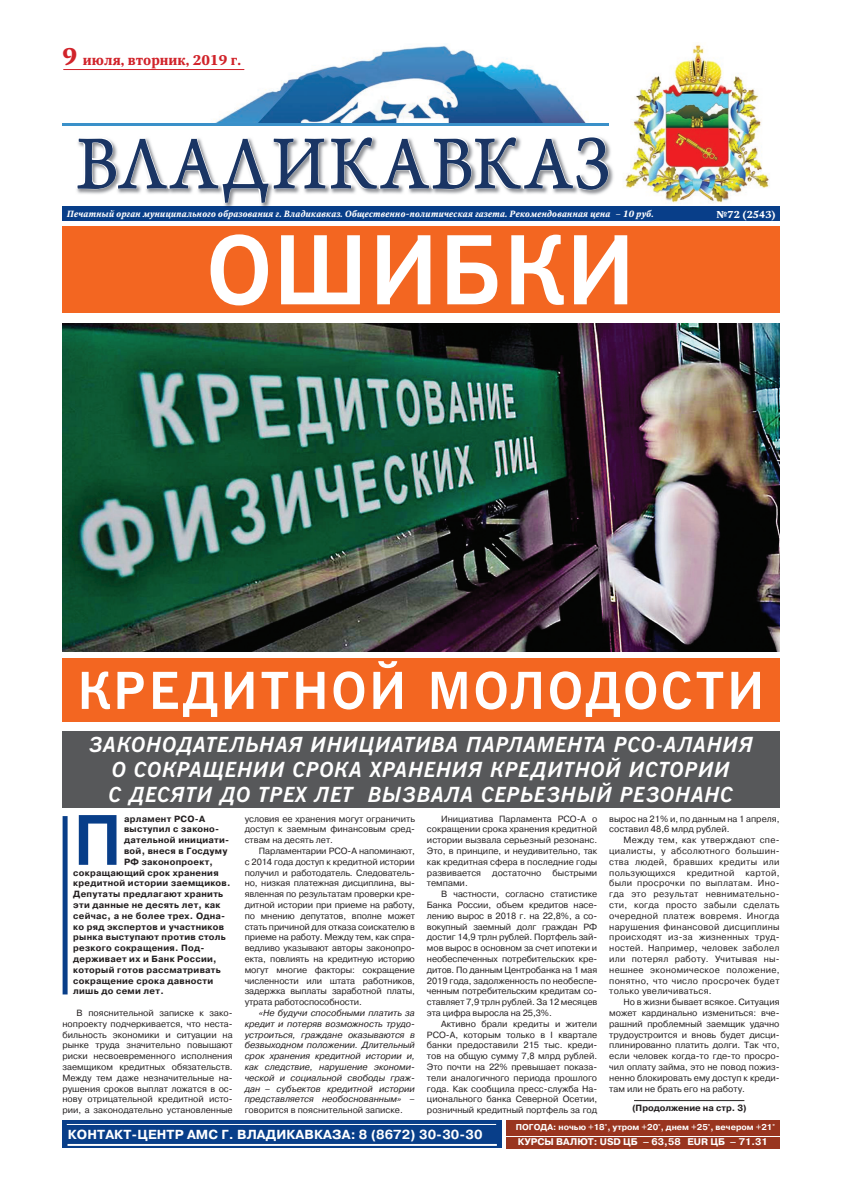
<style>
.page{position:relative;width:842px;height:1191px;background:#fff}
.page>*{position:absolute;margin:0;border:0;box-sizing:border-box;transform-origin:0 0}
.t1{font:95px "News Gothic Bd BT";letter-spacing:.02em;color:#fff}
.t2{font:68.4px "News Gothic Bd BT";color:#083e89}
.t3{font:51px "News Gothic Bd BT";letter-spacing:.06em;color:#fff}
.t4{font:italic 21px/25.2px "News Gothic Bd BT";letter-spacing:.04em;color:#fff;text-align:center}
.t5{font:700 14px "Octava";color:#d1232a}
.t6{font:700 13.1px "Pragmatica";letter-spacing:.01em;color:#fff}
.t7{font:700 10px "Octava";color:#fff}
.t8{font:700 9.7px "Pragmatica";color:#fff}
.t9{font:9px/10.8px "Pragmatica";color:#231f20;text-align:justify}
.t10{font:700 9px "Pragmatica";letter-spacing:.03em;color:#231f20}
.t11{font:italic 9px/10.8px "Pragmatica";color:#231f20;text-align:justify}
.t12{font:italic 700 9px "Octava";color:#fff}
.t13{font:700 9px "Pragmatica";color:#231f20}
.t14{font:700 8.5px "Pragmatica";color:#fff}
.s1{font-size:24px}
.s2{font-style:normal}
</style>
<div class="page">
<img style="left:616px;top:44px;width:164px;height:163px">
<div style="left:63px;top:1120px;width:439px;height:28px;background:#083e89"></div>
<div style="left:62px;top:207px;width:718px;height:14px;background:#083e89"></div>
<div style="left:506px;top:1120px;width:273px;height:15px;background:#99351f"></div>
<div style="left:506px;top:1137px;width:274px;height:11px;background:#99351f"></div>
<hr style="left:67px;top:1124px;width:429px;height:1px;background:#fff">
<hr style="left:68px;top:1144px;width:429px;height:2px;background:#fff">
<img style="left:215px;top:46px;width:371px;height:77px">
<hr style="left:62px;top:123px;width:547px;height:3px;background:#3a90c9">
<img style="left:76px;top:145px;width:538px;height:62px">
<svg style="left:76px;top:137px;width:533px;height:66px"></svg>
<hr style="left:64px;top:69px;width:180px;height:1px;background:#d1232a">
<hr style="left:634px;top:1100px;width:110px;height:1px;background:#231f20">
<div style="left:62px;top:731px;width:718px;height:77px;background:#57585a"></div>
<div style="left:63px;top:816px;width:5px;height:178px;background:#083e89"></div>
<img style="left:62px;top:323px;width:718px;height:328px">
<div style="left:62px;top:226px;width:718px;height:87px;background:#f36621"></div>
<div style="left:62px;top:658px;width:718px;height:64px;background:#f36621"></div>
<h3 class="t5" style="left:62px;top:52px;width:180px"><span class="s1">9</span> июля, вторник, 2019 г.</h3>
<p class="t12" style="left:67px;top:208px;width:588px">Печатный орган муниципального образования г. Владикавказ. Общественно-политическая газета. Рекомендованная цена – 10 руб.</p>
<p class="t7" style="left:717px;top:208px;width:61px">№72 (2543)</p>
<h1 class="t1" style="left:207px;top:207px;width:429px">ОШИБКИ</h1>
<h3 class="t3" style="left:78px;top:657px;width:688px">КРЕДИТНОЙ МОЛОДОСТИ</h3>
<h3 class="t4" style="left:89px;top:732px;width:666px">ЗАКОНОДАТЕЛЬНАЯ ИНИЦИАТИВА ПАРЛАМЕНТА РСО-АЛАНИЯ<br>О СОКРАЩЕНИИ СРОКА ХРАНЕНИЯ КРЕДИТНОЙ ИСТОРИИ<br>С ДЕСЯТИ ДО ТРЕХ ЛЕТ ВЫЗВАЛА СЕРЬЕЗНЫЙ РЕЗОНАНС</h3>
<h2 class="t2" style="left:73px;top:795px;width:50px">П</h2>
<p class="t10" style="left:124px;top:815px;width:83px">арламент РСО-А</p>
<p class="t10" style="left:124px;top:826px;width:97px">выступил с законо-</p>
<p class="t10" style="left:124px;top:837px;width:107px">дательной инициати-</p>
<p class="t10" style="left:124px;top:848px;width:105px">вой, внеся в Госдуму</p>
<p class="t10" style="left:124px;top:859px;width:90px">РФ законопроект,</p>
<p class="t10" style="left:73px;top:869px;width:147px">сокращающий срок хранения</p>
<p class="t10" style="left:73px;top:880px;width:159px">кредитной истории заемщиков.</p>
<p class="t10" style="left:73px;top:891px;width:152px">Депутаты предлагают хранить</p>
<p class="t10" style="left:73px;top:902px;width:149px">эти данные не десять лет, как</p>
<p class="t10" style="left:73px;top:913px;width:154px">сейчас, а не более трех. Одна-</p>
<p class="t10" style="left:73px;top:923px;width:152px">ко ряд экспертов и участников</p>
<p class="t10" style="left:73px;top:934px;width:154px">рынка выступают против столь</p>
<p class="t10" style="left:73px;top:945px;width:133px">резкого сокращения. Под-</p>
<p class="t10" style="left:73px;top:956px;width:145px">держивает их и Банк России,</p>
<p class="t10" style="left:73px;top:967px;width:149px">который готов рассматривать</p>
<p class="t10" style="left:73px;top:977px;width:141px">сокращение срока давности</p>
<p class="t10" style="left:73px;top:988px;width:92px">лишь до семи лет.</p>
<p class="t9" style="left:62px;top:1009px;width:172px;text-indent:14px">В пояснительной записке к зако&shy;нопроекту подчеркивается, что неста&shy;бильность экономики и ситуации на рынке труда значительно повышают риски несвоевременного исполнения заемщиком кредитных обязательств.<br>Между тем даже незначительные на&shy;рушения сроков выплат ложатся в ос&shy;нову отрицательной кредитной исто&shy;рии, а законодательно установленные</p>
<p class="t9" style="left:245px;top:815px;width:172px">условия ее хранения могут ограничить доступ к заемным финансовым сред&shy;ствам на десять лет.</p>
<p class="t9" style="left:245px;top:847px;width:172px;text-indent:14px">Парламентарии РСО-А напоминают, с 2014 года доступ к кредитной истории получил и работодатель. Следователь&shy;но, низкая платежная дисциплина, вы&shy;явленная по результатам проверки кре&shy;дитной истории при приеме на работу, по мнению депутатов, вполне может стать причиной для отказа соискателю в приеме на работу. Между тем, как спра&shy;ведливо указывают авторы законопро&shy;екта, повлиять на кредитную историю могут многие факторы: сокращение численности или штата работников, задержка выплаты заработной платы, утрата работоспособности.</p>
<p class="t11" style="left:245px;top:1008px;width:172px;text-indent:14px">«Не будучи способными платить за кредит и потеряв возможность трудо&shy;устроиться, граждане оказываются в безвыходном положении. Длительный срок хранения кредитной истории и, как следствие, нарушение экономи&shy;ческой и социальной свободы граж&shy;дан – субъектов кредитной истории представляется необоснованным» <span class="s2">– говорится в пояснительной записке.</span></p>
<p class="t9" style="left:427px;top:815px;width:172px;text-indent:14px">Инициатива Парламента РСО-А о сокращении срока хранения кредитной истории вызвала серьезный резонанс.<br>Это, в принципе, и неудивительно, так как кредитная сфера в последние годы развивается достаточно быстрыми темпами.</p>
<p class="t9" style="left:427px;top:890px;width:172px;text-indent:14px">В частности, согласно статистике Банка России, объем кредитов насе&shy;лению вырос в 2018 г. на 22,8%, а со&shy;вокупный заемный долг граждан РФ достиг 14,9 трлн рублей. Портфель зай&shy;мов вырос в основном за счет ипотеки и необеспеченных потребительских кре&shy;дитов. По данным Центробанка на 1 мая 2019 года, задолженность по необеспе&shy;ченным потребительским кредитам со&shy;ставляет 7,9 трлн рублей. За 12 месяцев эта цифра выросла на 25,3%.</p>
<p class="t9" style="left:427px;top:1020px;width:172px;text-indent:14px">Активно брали кредиты и жители РСО-А, которым только в I квартале банки предоставили 215 тыс. креди&shy;тов на общую сумму 7,8 млрд рублей.<br>Это почти на 22% превышает показа&shy;тели аналогичного периода прошлого года. Как сообщила пресс-служба На&shy;ционального банка Северной Осетии, розничный кредитный портфель за год</p>
<p class="t9" style="left:609px;top:815px;width:172px">вырос на 21% и, по данным на 1 апреля, составил 48,6 млрд рублей.</p>
<p class="t9" style="left:609px;top:836px;width:172px;text-indent:14px">Между тем, как утверждают спе&shy;циалисты, у абсолютного большин&shy;ства людей, бравших кредиты или пользующихся кредитной картой, были просрочки по выплатам. Ино&shy;гда это результат невнимательно&shy;сти, когда просто забыли сделать очередной платеж вовремя. Иногда нарушения финансовой дисциплины происходят из-за жизненных труд&shy;ностей. Например, человек заболел или потерял работу. Учитывая ны&shy;нешнее экономическое положение, понятно, что число просрочек будет только увеличиваться.</p>
<p class="t9" style="left:609px;top:998px;width:172px;text-indent:14px">Но в жизни бывает всякое. Ситуация может кардинально измениться: вче&shy;рашний проблемный заемщик удачно трудоустроится и вновь будет дисци&shy;плинированно платить долги. Так что, если человек когда-то где-то просро&shy;чил оплату займа, это не повод пожиз&shy;ненно блокировать ему доступ к креди&shy;там или не брать его на работу.</p>
<p class="t13" style="left:632px;top:1105px;width:116px">(Продолжение на стр. 3)</p>
<h3 class="t6" style="left:68px;top:1129px;width:416px">КОНТАКТ-ЦЕНТР АМС Г. ВЛАДИКАВКАЗА: 8 (8672) 30-30-30</h3>
<p class="t14" style="left:516px;top:1124px;width:261px">ПОГОДА: ночью +18°, утром +20°, днем +25°, вечером +21°</p>
<p class="t8" style="left:518px;top:1139px;width:251px">КУРСЫ ВАЛЮТ: USD ЦБ – 63,58 EUR ЦБ – 71.31</p>
</div>
